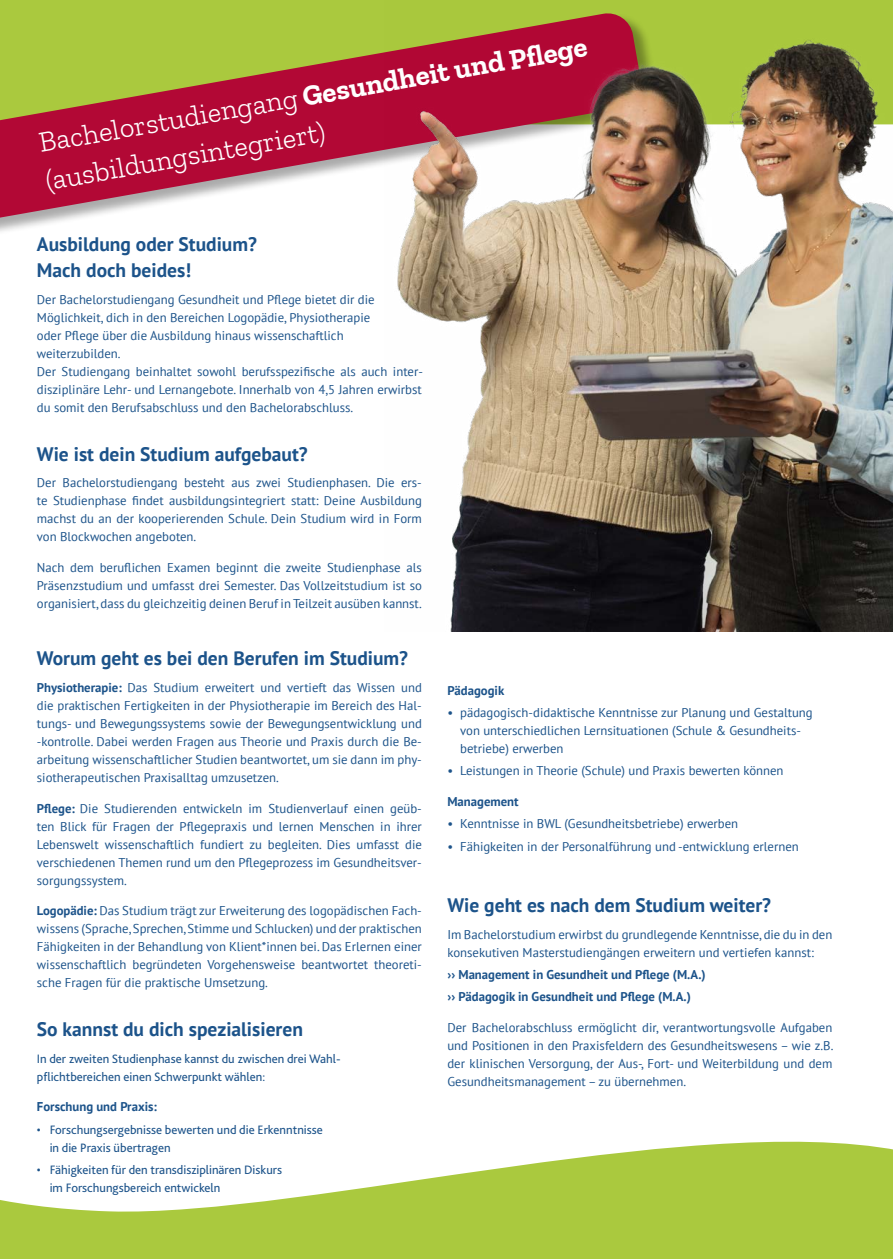
<style>
.page{position:relative;width:893px;height:1259px;background:#fff}
.page>*{position:absolute;margin:0;border:0;box-sizing:border-box;transform-origin:0 0}
.t1{font:300 28.95px/38.4px "Zilla Slab";color:#fff}
.Absatzformat_1{font:700 19.5px "PT Sans";color:#1c538a}
.Text_8_5_und_12pt{font:12.75px/18px "PT Sans";color:#1c538a;text-align:justify}
.Text_8_5_und_12pt-2{font:12.75px/18px "Bliss 2";color:#1c538a}
.Text_8_5_und_12pt-3{font:700 12.75px "PT Sans";color:#1c538a}
.Aufzählung_Punkt{font:700 12.75px "PT Sans";color:#1c538a}
.s1{font-weight:700}
</style>
<div class="page">
<svg style="left:0;top:11px;width:385px;height:215px;background:#ba785b"></svg>
<img style="left:385px;top:0;width:508px;height:631px">
<svg style="left:0;top:1141px;width:893px;height:118px;fill:#aac93e"></svg>
<p class="t1" style="left:36px;top:124px;width:558px;rotate:-10deg">Bachelorstudiengang <span class="s1">Gesundheit und Pfl ege </span>(ausbildungsintegriert)</p>
<p class="Absatzformat_1" style="left:37px;top:231px;width:222px">Ausbildung oder Studium?</p>
<p class="Absatzformat_1" style="left:37px;top:258px;width:156px">Mach doch beides!</p>
<p class="Text_8_5_und_12pt" style="left:37px;top:290px;width:339px">Der Bachelorstudiengang Gesundheit und Pflege bietet dir die</p>
<p class="Text_8_5_und_12pt" style="left:37px;top:308px;width:335px;text-align:left">Möglichkeit, dich in den Bereichen Logopädie, Physiotherapie oder Pflege über die Ausbildung hinaus wissenschaftlich weiterzubilden.</p>
<p class="Text_8_5_und_12pt" style="left:37px;top:362px;width:387px">Der Studiengang beinhaltet sowohl berufsspezifische als auch inter&shy;disziplinäre Lehr- und Lernangebote. Innerhalb von 4,5 Jahren erwirbst du somit den Berufsabschluss und den Bachelorabschluss.</p>
<p class="Absatzformat_1" style="left:37px;top:441px;width:272px">Wie ist dein Studium aufgebaut?</p>
<p class="Text_8_5_und_12pt" style="left:37px;top:473px;width:386px">Der Bachelorstudiengang besteht aus zwei Studienphasen. Die ers&shy;te Studienphase findet ausbildungsintegriert statt: Deine Ausbildung machst du an der kooperierenden Schule. Dein Studium wird in Form von Blockwochen angeboten.</p>
<p class="Text_8_5_und_12pt" style="left:37px;top:558px;width:386px">Nach dem beruflichen Examen beginnt die zweite Studienphase als Präsenzstudium und umfasst drei Semester. Das Vollzeitstudium ist so organisiert, dass du gleichzeitig deinen Beruf in Teilzeit ausüben kannst.</p>
<p class="Absatzformat_1" style="left:37px;top:645px;width:373px">Worum geht es bei den Berufen im Studium?</p>
<p class="Text_8_5_und_12pt" style="left:37px;top:678px;width:386px"><span class="s1">Physiotherapie:</span> Das Studium erweitert und vertieft das Wissen und die praktischen Fertigkeiten in der Physiotherapie im Bereich des Hal&shy;tungs- und Bewegungssystems sowie der Bewegungsentwicklung und -kontrolle. Dabei werden Fragen aus Theorie und Praxis durch die Be&shy;arbeitung wissenschaftlicher Studien beantwortet, um sie dann im phy&shy;siotherapeutischen Praxisalltag umzusetzen.</p>
<p class="Text_8_5_und_12pt" style="left:37px;top:799px;width:386px"><span class="s1">Pflege:</span> Die Studierenden entwickeln im Studienverlauf einen geüb&shy;ten Blick für Fragen der Pflegepraxis und lernen Menschen in ihrer Lebenswelt wissenschaftlich fundiert zu begleiten. Dies umfasst die verschiedenen Themen rund um den Pflegeprozess im Gesundheitsver&shy;sorgungssystem.</p>
<p class="Text_8_5_und_12pt" style="left:37px;top:901px;width:386px"><span class="s1">Logopädie:</span> Das Studium trägt zur Erweiterung des logopädischen Fach&shy;wissens (Sprache, Sprechen, Stimme und Schlucken) und der praktischen Fähigkeiten in der Behandlung von Klient*innen bei. Das Erlernen einer wissenschaftlich begründeten Vorgehensweise beantwortet theoreti&shy;sche Fragen für die praktische Umsetzung.</p>
<p class="Absatzformat_1" style="left:37px;top:1016px;width:268px">So kannst du dich spezialisieren</p>
<p class="Text_8_5_und_12pt-2" style="left:37px;top:1049px;width:305px">In der zweiten Studienphase kannst du zwischen drei Wahl&shy;pflichtbereichen einen Schwerpunkt wählen:</p>
<p class="Text_8_5_und_12pt-3" style="left:37px;top:1098px;width:122px">Forschung und Praxis:</p>
<p class="Text_8_5_und_12pt-2" style="left:50px;top:1120px;width:275px;text-indent:-13px">• Forschungsergebnisse bewerten und die Erkenntnisse in die Praxis übertragen</p>
<p class="Text_8_5_und_12pt-2" style="left:50px;top:1160px;width:234px;text-indent:-13px">• Fähigkeiten für den transdisziplinären Diskurs im Forschungsbereich entwickeln</p>
<p class="Aufzählung_Punkt" style="left:447px;top:682px;width:58px">Pädagogik</p>
<p class="Text_8_5_und_12pt" style="left:460px;top:703px;width:354px;text-align:left;text-indent:-13px">• pädagogisch-didaktische Kenntnisse zur Planung und Gestaltung von unterschiedlichen Lernsituationen (Schule &amp; Gesundheits&shy;betriebe) erwerben</p>
<p class="Text_8_5_und_12pt" style="left:447px;top:761px;width:338px">• Leistungen in Theorie (Schule) und Praxis bewerten können</p>
<p class="Text_8_5_und_12pt-3" style="left:447px;top:793px;width:73px">Management</p>
<p class="Text_8_5_und_12pt" style="left:447px;top:814px;width:292px">• Kenntnisse in BWL (Gesundheitsbetriebe) erwerben</p>
<p class="Text_8_5_und_12pt" style="left:447px;top:837px;width:353px">• Fähigkeiten in der Personalführung und -entwicklung erlernen</p>
<p class="Absatzformat_1" style="left:447px;top:892px;width:325px">Wie geht es nach dem Studium weiter?</p>
<p class="Text_8_5_und_12pt" style="left:447px;top:925px;width:386px">Im Bachelorstudium erwirbst du grundlegende Kenntnisse, die du in den konsekutiven Masterstudiengängen erweitern und vertiefen kannst:</p>
<p class="Text_8_5_und_12pt-3" style="left:447px;top:966px;width:260px">›› Management in Gesundheit und Pflege (M.A.)</p>
<p class="Text_8_5_und_12pt-3" style="left:447px;top:988px;width:245px">›› Pädagogik in Gesundheit und Pflege (M.A.)</p>
<p class="Text_8_5_und_12pt" style="left:447px;top:1018px;width:387px">Der Bachelorabschluss ermöglicht dir, verantwortungsvolle Aufgaben und Positionen in den Praxisfeldern des Gesundheitswesens – wie z.B. der klinischen Versorgung, der Aus-, Fort- und Weiterbildung und dem Gesundheitsmanagement – zu übernehmen.</p>
</div>
